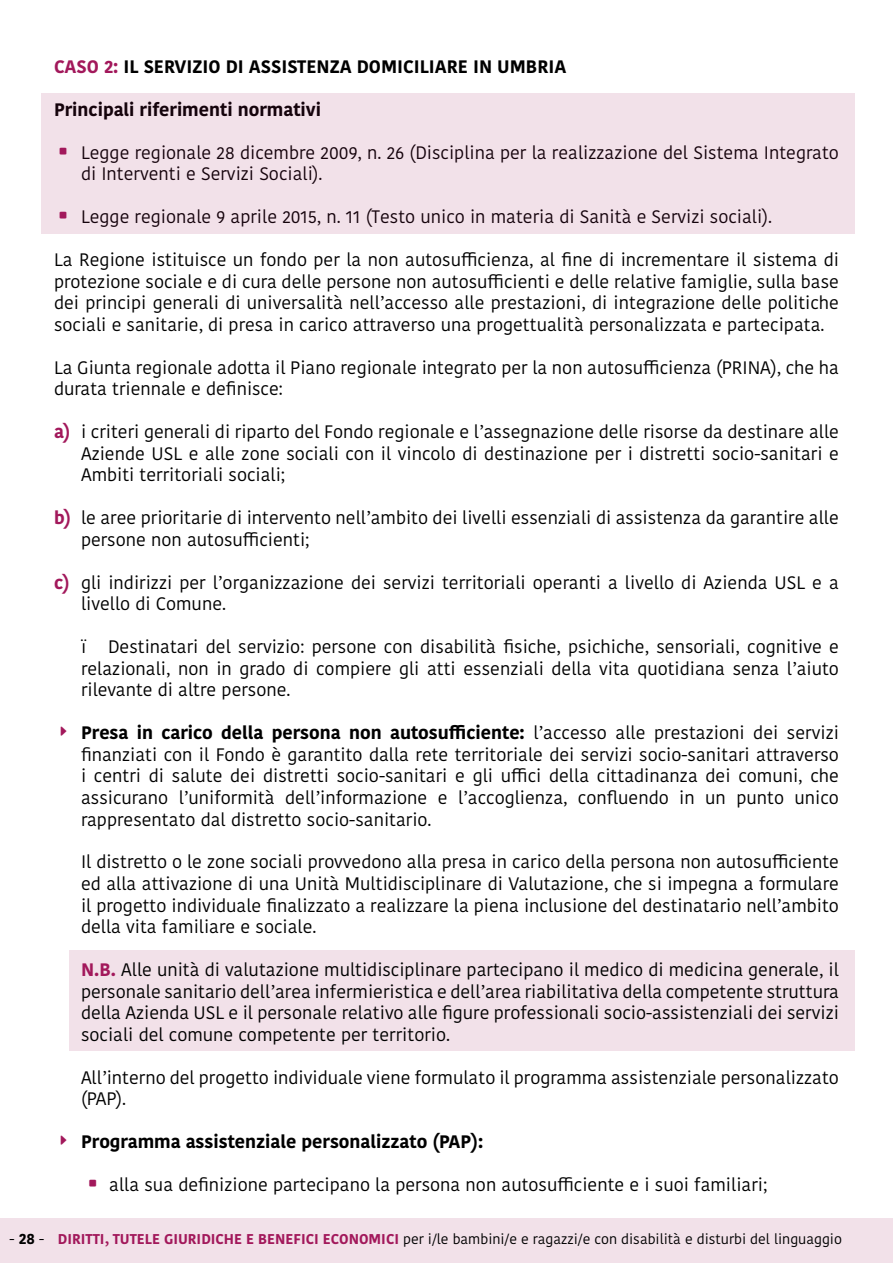
<style>
.page{position:relative;width:893px;height:1263px;background:#fff}
.page>*{position:absolute;margin:0;border:0;box-sizing:border-box;transform-origin:0 0}
.t1{font:18px/21.6px "Kohinoor Bangla";color:#000;text-align:justify}
.t2{font:700 18px "Kohinoor Bangla";color:#000}
.t3{font:14.1px "Kohinoor Bangla";color:#000}
.s1{color:#a2185b}
.s2{font-weight:700;color:#a2185b}
.s3{font-weight:700}
.s4{font-size:15px}
.s5{font-weight:700;font-size:15px}
</style>
<div class="page">
<div style="left:0;top:1218px;width:893px;height:45px;background:#f2e1e9"></div>
<div style="left:69px;top:950px;width:786px;height:100px;background:#f2e1e9"></div>
<div style="left:41px;top:94px;width:814px;height:140px;background:#f2e1e9"></div>
<p class="t2" style="left:54px;top:51px;width:514px"><span class="s1">CASO 2:</span> IL SERVIZIO DI ASSISTENZA DOMICILIARE IN UMBRIA</p>
<p class="t2" style="left:54px;top:94px;width:269px">Principali riferimenti normativi</p>
<p class="t1" style="left:81px;top:141px;width:759px">Legge regionale 28 dicembre 2009, n. 26 (Disciplina per la realizzazione del Sistema Integrato di Interventi e Servizi Sociali).</p>
<p class="t1" style="left:81px;top:206px;width:692px">Legge regionale 9 aprile 2015, n. 11 (Testo unico in materia di Sanità e Servizi sociali).</p>
<p class="t1" style="left:54px;top:248px;width:786px">La Regione istituisce un fondo per la non autosufficienza, al fine di incrementare il sistema di protezione sociale e di cura delle persone non autosufficienti e delle relative famiglie, sulla base dei principi generali di universalità nell’accesso alle prestazioni, di integrazione delle politiche sociali e sanitarie, di presa in carico attraverso una progettualità personalizzata e partecipata.</p>
<p class="t1" style="left:54px;top:356px;width:786px">La Giunta regionale adotta il Piano regionale integrato per la non autosufficienza (PRINA), che ha durata triennale e definisce:</p>
<p class="t1" style="left:81px;top:421px;width:759px;text-indent:-27px"><span class="s2">a)</span> i criteri generali di riparto del Fondo regionale e l’assegnazione delle risorse da destinare alle Aziende USL e alle zone sociali con il vincolo di destinazione per i distretti socio-sanitari e Ambiti territoriali sociali;</p>
<p class="t1" style="left:81px;top:507px;width:759px;text-indent:-27px"><span class="s2">b)</span> le aree prioritarie di intervento nell’ambito dei livelli essenziali di assistenza da garantire alle persone non autosufficienti;</p>
<p class="t1" style="left:81px;top:571px;width:759px;text-indent:-27px"><span class="s2">c)</span> gli indirizzi per l’organizzazione dei servizi territoriali operanti a livello di Azienda USL e a livello di Comune.</p>
<p class="t1" style="left:81px;top:636px;width:759px">ï Destinatari del servizio: persone con disabilità fisiche, psichiche, sensoriali, cognitive e relazionali, non in grado di compiere gli atti essenziali della vita quotidiana senza l’aiuto rilevante di altre persone.</p>
<p class="t1" style="left:81px;top:722px;width:759px"><span class="s3">Presa in carico della persona non autosufficiente:</span> l’accesso alle prestazioni dei servizi finanziati con il Fondo è garantito dalla rete territoriale dei servizi socio-sanitari attraverso i centri di salute dei distretti socio-sanitari e gli uffici della cittadinanza dei comuni, che assicurano l’uniformità dell’informazione e l’accoglienza, confluendo in un punto unico rappresentato dal distretto socio-sanitario.</p>
<p class="t1" style="left:81px;top:851px;width:759px">Il distretto o le zone sociali provvedono alla presa in carico della persona non autosufficiente ed alla attivazione di una Unità Multidisciplinare di Valutazione, che si impegna a formulare il progetto individuale finalizzato a realizzare la piena inclusione del destinatario nell’ambito della vita familiare e sociale.</p>
<p class="t1" style="left:81px;top:959px;width:759px"><span class="s2">N.B.</span> Alle unità di valutazione multidisciplinare partecipano il medico di medicina generale, il personale sanitario dell’area infermieristica e dell’area riabilitativa della competente struttura della Azienda USL e il personale relativo alle figure professionali socio-assistenziali dei servizi sociali del comune competente per territorio.</p>
<p class="t1" style="left:81px;top:1066px;width:759px">All’interno del progetto individuale viene formulato il programma assistenziale personalizzato (PAP).</p>
<p class="t2" style="left:81px;top:1126px;width:404px">Programma assistenziale personalizzato (PAP):</p>
<p class="t1" style="left:109px;top:1174px;width:660px">alla sua definizione partecipano la persona non autosufficiente e i suoi familiari;</p>
<p class="t3" style="left:10px;top:1228px;width:834px"><span class="s4">-</span> <span class="s5">28</span> <span class="s4">-</span> <span class="s2">DIRITTI, TUTELE GIURIDICHE E BENEFICI ECONOMICI</span> per i/le bambini/e e ragazzi/e con disabilità e disturbi del linguaggio</p>
</div>
